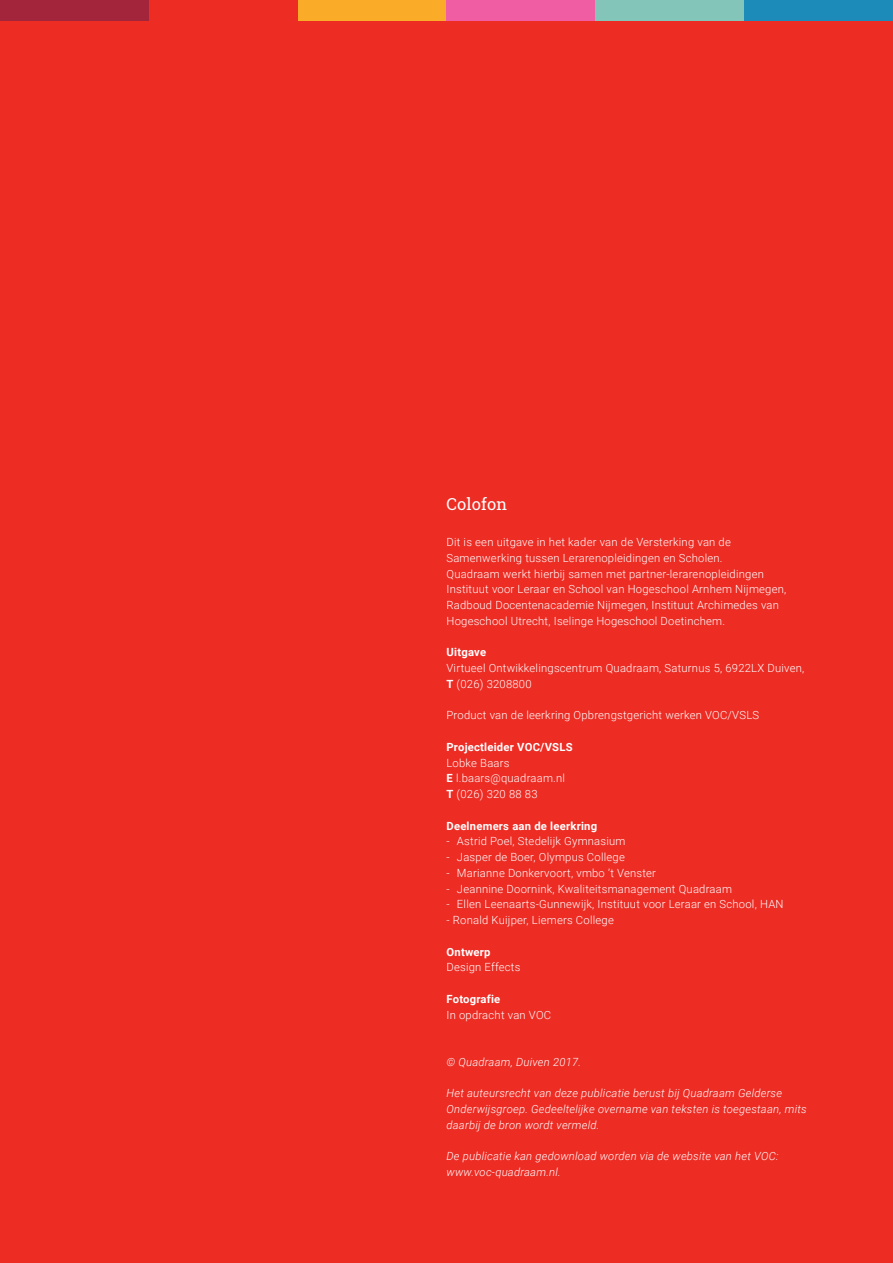
<style>
.page{position:relative;width:893px;height:1263px;background:#fff}
.page>*{position:absolute;margin:0;border:0;box-sizing:border-box;transform-origin:0 0}
.t1{font:16.5px "Roboto Slab";letter-spacing:.01em;color:#fff}
.t2{font:300 11.25px/15.8px "Roboto";letter-spacing:.02em;color:#fff}
.t3{font:italic 300 11.25px/15.8px "Roboto";letter-spacing:.02em;color:#fff}
.t4{font:700 11.25px "Roboto";letter-spacing:.02em;color:#fff}
.s1{font-weight:700}
</style>
<div class="page">
<div style="left:0;top:0;width:149px;height:21px;background:#a2253b"></div>
<div style="left:149px;top:0;width:149px;height:21px;background:#ed2c24"></div>
<div style="left:298px;top:0;width:148px;height:21px;background:#faac29"></div>
<div style="left:446px;top:0;width:149px;height:21px;background:#f05da3"></div>
<div style="left:595px;top:0;width:149px;height:21px;background:#84c5ba"></div>
<div style="left:744px;top:0;width:149px;height:21px;background:#1c8bb9"></div>
<div style="left:0;top:21px;width:893px;height:1242px;background:#ed2c24"></div>
<h1 class="t1" style="left:446px;top:493px;width:62px">Colofon</h1>
<p class="t2" style="left:446px;top:534px;width:341px">Dit is een uitgave in het kader van de Versterking van de Samenwerking tussen Lerarenopleidingen en Scholen.<br>Quadraam werkt hierbij samen met partner-lerarenopleidingen Instituut voor Leraar en School van Hogeschool Arnhem Nijmegen, Radboud Docentenacademie Nijmegen, Instituut Archimedes van Hogeschool Utrecht, Iselinge Hogeschool Doetinchem.</p>
<p class="t4" style="left:446px;top:644px;width:41px">Uitgave</p>
<p class="t2" style="left:446px;top:660px;width:359px">Virtueel Ontwikkelingscentrum Quadraam, Saturnus 5, 6922LX Duiven,<br><span class="s1">T</span> (026) 3208800</p>
<p class="t2" style="left:446px;top:707px;width:314px">Product van de leerkring Opbrengstgericht werken VOC/VSLS</p>
<p class="t4" style="left:446px;top:739px;width:128px">Projectleider VOC/VSLS</p>
<p class="t2" style="left:446px;top:754px;width:120px">Lobke Baars<br><span class="s1">E</span> l.baars@quadraam.nl<br><span class="s1">T</span> (026) 320 88 83</p>
<p class="t4" style="left:446px;top:818px;width:152px">Deelnemers aan de leerkring</p>
<p class="t2" style="left:446px;top:833px;width:181px">- Astrid Poel, Stedelijk Gymnasium</p>
<p class="t2" style="left:446px;top:849px;width:180px">- Jasper de Boer, Olympus College</p>
<p class="t2" style="left:446px;top:864px;width:211px">- Marianne Donkervoort, vmbo ’t Venster</p>
<p class="t2" style="left:446px;top:880px;width:287px">- Jeannine Doornink, Kwaliteitsmanagement Quadraam</p>
<p class="t2" style="left:446px;top:896px;width:339px">- Ellen Leenaarts-Gunnewijk, Instituut voor Leraar en School, HAN</p>
<p class="t2" style="left:446px;top:912px;width:169px">- Ronald Kuijper, Liemers College</p>
<p class="t4" style="left:446px;top:944px;width:46px">Ontwerp</p>
<p class="t2" style="left:446px;top:959px;width:76px">Design Effects</p>
<p class="t4" style="left:446px;top:991px;width:55px">Fotografie</p>
<p class="t2" style="left:446px;top:1006px;width:106px">In opdracht van VOC</p>
<p class="t3" style="left:446px;top:1053px;width:136px">© Quadraam, Duiven 2017.</p>
<p class="t3" style="left:446px;top:1085px;width:362px">Het auteursrecht van deze publicatie berust bij Quadraam Gelderse<br>Onderwijsgroep. Gedeeltelijke overname van teksten is toegestaan, mits daarbij de bron wordt vermeld.</p>
<p class="t3" style="left:446px;top:1148px;width:333px">De publicatie kan gedownload worden via de website van het VOC: www.voc-quadraam.nl.</p>
</div>
